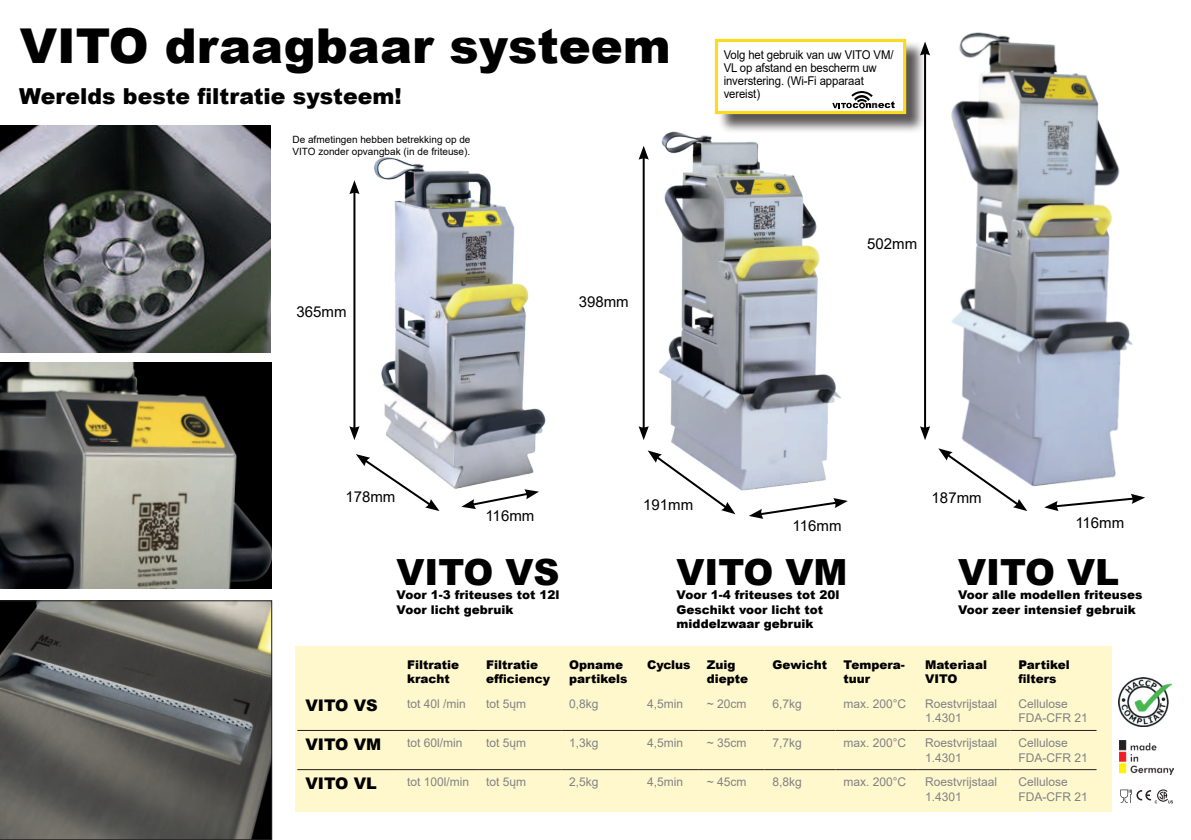
<style>
.page{position:relative;width:1191px;height:840px;background:#fff}
.page>*{position:absolute;margin:0;border:0;box-sizing:border-box;transform-origin:0 0}
.t1{font:900 48px "Arial";color:#000001}
.t2{font:900 36px "Arial";color:#000001}
.t3{font:900 22px "Arial";color:#000001}
.t4{font:900 16px "Arial";color:#000001}
.t5{font:15px "Arial";color:#000001}
.t6{font:900 12px/14.4px "Arial";color:#000001}
.t7{font:12px/14.4px "Arial";color:#808285}
.t8{font:12px/12.8px "Arial";letter-spacing:-.01em;color:#000001;scale:.94 1}
.t9{font:10px/12px "Arial";color:#000001}
.t10{font:900 9.6px "Arial";color:#231f20}
</style>
<div class="page">
<img style="left:0;top:362px;width:272px;height:226px">
<svg style="left:0;top:600px;width:272px;height:239px;background:#5c5c58"></svg>
<img style="left:0;top:125px;width:270px;height:227px">
<img style="left:355px;top:157px;width:191px;height:332px">
<img style="left:895px;top:32px;width:238px;height:479px">
<img style="left:644px;top:38px;width:251px;height:481px">
<div style="left:295px;top:646px;width:816px;height:165px;background:#fff8cd"></div>
<hr style="left:297px;top:729px;width:102px;height:1px;background:#231f20">
<hr style="left:399px;top:729px;width:79px;height:1px;background:#231f20">
<hr style="left:478px;top:729px;width:83px;height:1px;background:#231f20">
<hr style="left:561px;top:729px;width:78px;height:1px;background:#231f20">
<hr style="left:639px;top:729px;width:60px;height:1px;background:#231f20">
<hr style="left:699px;top:729px;width:65px;height:1px;background:#231f20">
<hr style="left:764px;top:729px;width:71px;height:1px;background:#231f20">
<hr style="left:835px;top:729px;width:82px;height:1px;background:#231f20">
<hr style="left:917px;top:729px;width:93px;height:1px;background:#231f20">
<hr style="left:1010px;top:729px;width:86px;height:1px;background:#231f20">
<hr style="left:478px;top:768px;width:83px;height:1px;background:#231f20">
<hr style="left:561px;top:768px;width:78px;height:1px;background:#231f20">
<hr style="left:639px;top:768px;width:60px;height:1px;background:#231f20">
<hr style="left:699px;top:768px;width:65px;height:1px;background:#231f20">
<hr style="left:764px;top:768px;width:71px;height:1px;background:#231f20">
<hr style="left:835px;top:768px;width:82px;height:1px;background:#231f20">
<hr style="left:917px;top:768px;width:93px;height:1px;background:#231f20">
<hr style="left:1010px;top:768px;width:86px;height:1px;background:#231f20">
<hr style="left:297px;top:768px;width:102px;height:1px;background:#231f20">
<hr style="left:399px;top:768px;width:79px;height:1px;background:#231f20">
<svg style="left:749px;top:497px;width:99px;height:21px"></svg>
<svg style="left:647px;top:450px;width:88px;height:64px"></svg>
<hr style="left:642px;top:156px;width:2px;height:273px;background:#000001">
<svg style="left:638px;top:146px;width:11px;height:14px"></svg>
<svg style="left:638px;top:426px;width:11px;height:14px"></svg>
<svg style="left:1044px;top:493px;width:101px;height:18px"></svg>
<svg style="left:938px;top:448px;width:89px;height:63px"></svg>
<hr style="left:924px;top:52px;width:2px;height:377px;background:#000001">
<svg style="left:926px;top:41px;width:4px;height:15px"></svg>
<svg style="left:920px;top:426px;width:10px;height:14px"></svg>
<svg style="left:461px;top:489px;width:78px;height:20px"></svg>
<svg style="left:356px;top:454px;width:83px;height:57px"></svg>
<hr style="left:353px;top:191px;width:2px;height:238px;background:#000001">
<svg style="left:349px;top:180px;width:10px;height:14px"></svg>
<svg style="left:349px;top:426px;width:10px;height:14px"></svg>
<svg style="left:1120px;top:789px;width:52px;height:14px"></svg>
<img style="left:1119px;top:740px;width:54px;height:34px">
<img style="left:1119px;top:677px;width:52px;height:48px">
<div style="left:717px;top:41px;width:209px;height:93px;background:#231f20;opacity:.75"></div>
<div style="left:715px;top:39px;width:191px;height:75px;background:#fff;border:3px solid #fadb24"></div>
<svg style="left:878px;top:101px;width:16px;height:7px"></svg>
<svg style="left:832px;top:91px;width:40px;height:18px"></svg>
<h1 class="t1" style="left:20px;top:11px;width:652px">VITO draagbaar systeem</h1>
<h3 class="t3" style="left:19px;top:80px;width:384px">Werelds beste 昀椀ltratie systeem!</h3>
<p class="t9" style="left:292px;top:134px;width:179px">De afmetingen hebben betrekking op de<br>VITO zonder opvangbak (in de friteuse).</p>
<p class="t5" style="left:296px;top:306px;width:52px">365mm</p>
<p class="t5" style="left:578px;top:291px;width:52px">398mm</p>
<p class="t8" style="left:723px;top:50px;width:182px">Volg het gebruik van uw VITO VM/<br>VL op afstand en bescherm uw inverstering. (Wi-Fi apparaat vereist)</p>
<p class="t10" style="left:871px;top:101px;width:8px">n</p>
<p class="t5" style="left:867px;top:234px;width:52px">502mm</p>
<p class="t5" style="left:345px;top:485px;width:52px">178mm</p>
<p class="t5" style="left:485px;top:509px;width:50px">116mm</p>
<h2 class="t2" style="left:396px;top:558px;width:164px">VITO VS</h2>
<p class="t6" style="left:396px;top:588px;width:164px">Voor 1-3 friteuses tot 12l<br>Voor licht gebruik</p>
<p class="t5" style="left:643px;top:499px;width:52px">191mm</p>
<p class="t5" style="left:792px;top:519px;width:50px">116mm</p>
<h2 class="t2" style="left:676px;top:558px;width:172px">VITO VM</h2>
<p class="t6" style="left:676px;top:588px;width:164px">Voor 1-4 friteuses tot 20l<br>Geschikt voor licht tot middelzwaar gebruik</p>
<p class="t5" style="left:931px;top:487px;width:52px">187mm</p>
<p class="t5" style="left:1075px;top:517px;width:50px">116mm</p>
<h2 class="t2" style="left:958px;top:558px;width:162px">VITO VL</h2>
<p class="t6" style="left:958px;top:588px;width:186px">Voor alle modellen friteuses<br>Voor zeer intensief gebruik</p>
<p class="t6" style="left:407px;top:658px;width:53px">Filtratie kracht</p>
<p class="t6" style="left:486px;top:658px;width:65px">Filtratie ef昀椀ciency</p>
<p class="t6" style="left:569px;top:658px;width:60px">Opname partikels</p>
<p class="t6" style="left:647px;top:656px;width:45px">Cyclus</p>
<p class="t6" style="left:707px;top:658px;width:43px">Zuig diepte</p>
<p class="t6" style="left:772px;top:658px;width:56px">Gewicht</p>
<p class="t6" style="left:843px;top:658px;width:63px">Tempera&shy;tuur</p>
<p class="t6" style="left:925px;top:658px;width:63px">Materiaal<br>VITO</p>
<p class="t6" style="left:1018px;top:658px;width:53px">Partikel昀椀lters</p>
<h3 class="t4" style="left:305px;top:698px;width:74px">VITO VS</h3>
<p class="t7" style="left:407px;top:696px;width:60px">tot 40l /min</p>
<p class="t7" style="left:486px;top:696px;width:42px">tot 5ųm</p>
<p class="t7" style="left:569px;top:696px;width:31px">0,8kg</p>
<p class="t7" style="left:647px;top:697px;width:38px">4,5min</p>
<p class="t7" style="left:707px;top:696px;width:41px">~ 20cm</p>
<p class="t7" style="left:772px;top:697px;width:31px">6,7kg</p>
<p class="t7" style="left:843px;top:696px;width:64px">max. 200°C</p>
<p class="t7" style="left:925px;top:697px;width:74px">Roestvrijstaal<br>1.4301</p>
<p class="t7" style="left:1018px;top:696px;width:71px">Cellulose<br>FDA-CFR 21</p>
<h3 class="t4" style="left:305px;top:737px;width:77px">VITO VM</h3>
<p class="t7" style="left:407px;top:735px;width:57px">tot 60l/min</p>
<p class="t7" style="left:486px;top:735px;width:42px">tot 5ųm</p>
<p class="t7" style="left:569px;top:736px;width:31px">1,3kg</p>
<p class="t7" style="left:647px;top:736px;width:38px">4,5min</p>
<p class="t7" style="left:707px;top:736px;width:41px">~ 35cm</p>
<p class="t7" style="left:772px;top:736px;width:31px">7,7kg</p>
<p class="t7" style="left:843px;top:735px;width:64px">max. 200°C</p>
<p class="t7" style="left:925px;top:736px;width:74px">Roestvrijstaal<br>1.4301</p>
<p class="t7" style="left:1018px;top:735px;width:71px">Cellulose<br>FDA-CFR 21</p>
<h3 class="t4" style="left:305px;top:777px;width:73px">VITO VL</h3>
<p class="t7" style="left:407px;top:774px;width:64px">tot 100l/min</p>
<p class="t7" style="left:486px;top:774px;width:42px">tot 5ųm</p>
<p class="t7" style="left:569px;top:775px;width:31px">2,5kg</p>
<p class="t7" style="left:647px;top:775px;width:38px">4,5min</p>
<p class="t7" style="left:707px;top:775px;width:41px">~ 45cm</p>
<p class="t7" style="left:772px;top:774px;width:31px">8,8kg</p>
<p class="t7" style="left:843px;top:774px;width:64px">max. 200°C</p>
<p class="t7" style="left:925px;top:775px;width:74px">Roestvrijstaal<br>1.4301</p>
<p class="t7" style="left:1018px;top:774px;width:71px">Cellulose<br>FDA-CFR 21</p>
</div>
